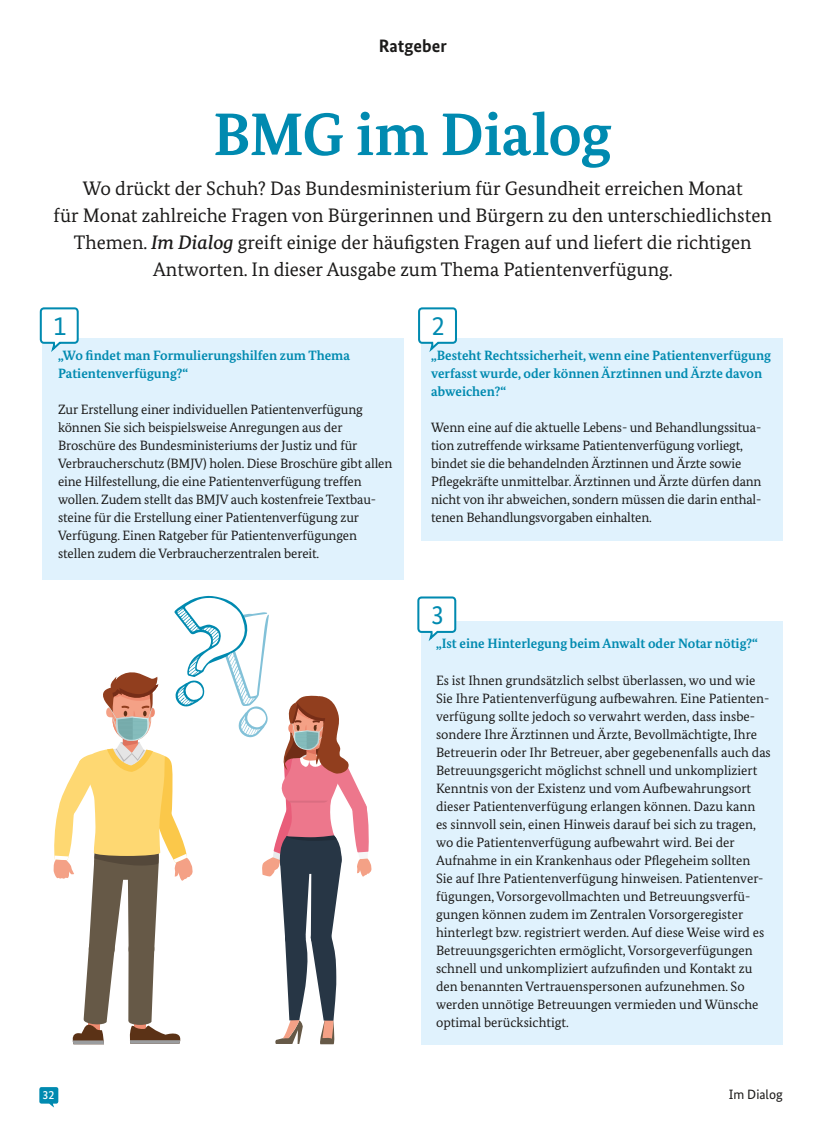
<style>
.page{position:relative;width:834px;height:1132px;background:#fff}
.page>*{position:absolute;margin:0;border:0;box-sizing:border-box;transform-origin:0 0}
.t1{font:700 60px "Bundes Serif";letter-spacing:-.01em;color:#008ab0}
.t2{font:27px "Bundes Sans";color:#008ab0}
.t3{font:19.5px/27px "Bundes Serif";color:#1b1a19;text-align:center}
.t4{font:700 18px "Bundes Sans";color:#1b1a19}
.t5{font:13.5px/18px "Bundes Serif";letter-spacing:-.005em;color:#1b1a19}
.t6{font:700 13.5px/18px "Bundes Serif";color:#008ab0}
.t7{font:13.5px "Bundes Sans";color:#1b1a19}
.t8{font:500 12px "Bundes Sans";color:#fff}
.s1{font-weight:500;font-style:italic}
</style>
<div class="page">
<svg style="left:39px;top:1087px;width:19px;height:20px"></svg>
<div style="left:43px;top:338px;width:361px;height:242px;background:#e0f2fd"></div>
<div style="left:421px;top:338px;width:361px;height:202px;background:#e0f2fd"></div>
<div style="left:421px;top:621px;width:361px;height:423px;background:#e0f2fd"></div>
<svg style="left:40px;top:307px;width:39px;height:45px"></svg>
<svg style="left:418px;top:307px;width:39px;height:45px"></svg>
<svg style="left:417px;top:596px;width:39px;height:45px"></svg>
<svg style="left:53px;top:595px;width:318px;height:449px"></svg>
<h2 class="t4" style="left:378px;top:35px;width:70px">Ratgeber</h2>
<h2 class="t1" style="left:213px;top:98px;width:400px">BMG im Dialog</h2>
<p class="t3" style="left:54px;top:175px;width:719px">Wo drückt der Schuh? Das Bundesministerium für Gesundheit erreichen Monat<br>für Monat zahlreiche Fragen von Bürgerinnen und Bürgern zu den unterschiedlichsten Themen. <span class="s1">Im Dialog</span> greift einige der häufigsten Fragen auf und liefert die richtigen Antworten. In dieser Ausgabe zum Thema Patientenverfügung.</p>
<p class="t2" style="left:53px;top:309px;width:15px">1</p>
<p class="t6" style="left:58px;top:346px;width:293px">„Wo findet man Formulierungshilfen zum Thema<br>Patientenverfügung?“</p>
<p class="t5" style="left:58px;top:400px;width:336px">Zur Erstellung einer individuellen Patientenverfügung können Sie sich beispielsweise Anregungen aus der Broschüre des Bundesministeriums der Justiz und für Verbraucherschutz (BMJV) holen. Diese Broschüre gibt allen eine Hilfestellung, die eine Patientenverfügung treffen wollen. Zudem stellt das BMJV auch kostenfreie Textbau&shy;steine für die Erstellung einer Patientenverfügung zur Verfügung. Einen Ratgeber für Patientenverfügungen stellen zudem die Verbraucherzentralen bereit.</p>
<p class="t2" style="left:431px;top:309px;width:15px">2</p>
<p class="t6" style="left:431px;top:346px;width:341px">„Besteht Rechtssicherheit, wenn eine Patientenverfügung verfasst wurde, oder können Ärztinnen und Ärzte davon abweichen?“</p>
<p class="t5" style="left:431px;top:418px;width:332px">Wenn eine auf die aktuelle Lebens- und Behandlungssitua&shy;tion zutreffende wirksame Patientenverfügung vorliegt, bindet sie die behandelnden Ärztinnen und Ärzte sowie Pflegekräfte unmittelbar. Ärztinnen und Ärzte dürfen dann nicht von ihr abweichen, sondern müssen die darin enthal&shy;tenen Behandlungsvorgaben einhalten.</p>
<p class="t8" style="left:43px;top:1086px;width:13px">32</p>
<p class="t2" style="left:430px;top:598px;width:15px">3</p>
<p class="t6" style="left:436px;top:634px;width:323px">„Ist eine Hinterlegung beim Anwalt oder Notar nötig?“</p>
<p class="t5" style="left:436px;top:670px;width:336px">Es ist Ihnen grundsätzlich selbst überlassen, wo und wie Sie Ihre Patientenverfügung aufbewahren. Eine Patienten&shy;verfügung sollte jedoch so verwahrt werden, dass insbe&shy;sondere Ihre Ärztinnen und Ärzte, Bevollmächtigte, Ihre Betreuerin oder Ihr Betreuer, aber gegebenenfalls auch das Betreuungsgericht möglichst schnell und unkompliziert Kenntnis von der Existenz und vom Aufbewahrungsort dieser Patientenverfügung erlangen können. Dazu kann<br>es sinnvoll sein, einen Hinweis darauf bei sich zu tragen, wo die Patientenverfügung aufbewahrt wird. Bei der Aufnahme in ein Krankenhaus oder Pflegeheim sollten<br>Sie auf Ihre Patientenverfügung hinweisen. Patientenver&shy;fügungen, Vorsorgevollmachten und Betreuungsverfü&shy;gungen können zudem im Zentralen Vorsorgeregister hinterlegt bzw. registriert werden. Auf diese Weise wird es Betreuungsgerichten ermöglicht, Vorsorgeverfügungen schnell und unkompliziert aufzufinden und Kontakt zu den benannten Vertrauenspersonen aufzunehmen. So werden unnötige Betreuungen vermieden und Wünsche optimal berücksichtigt.</p>
<p class="t7" style="left:728px;top:1085px;width:56px">Im Dialog</p>
</div>
